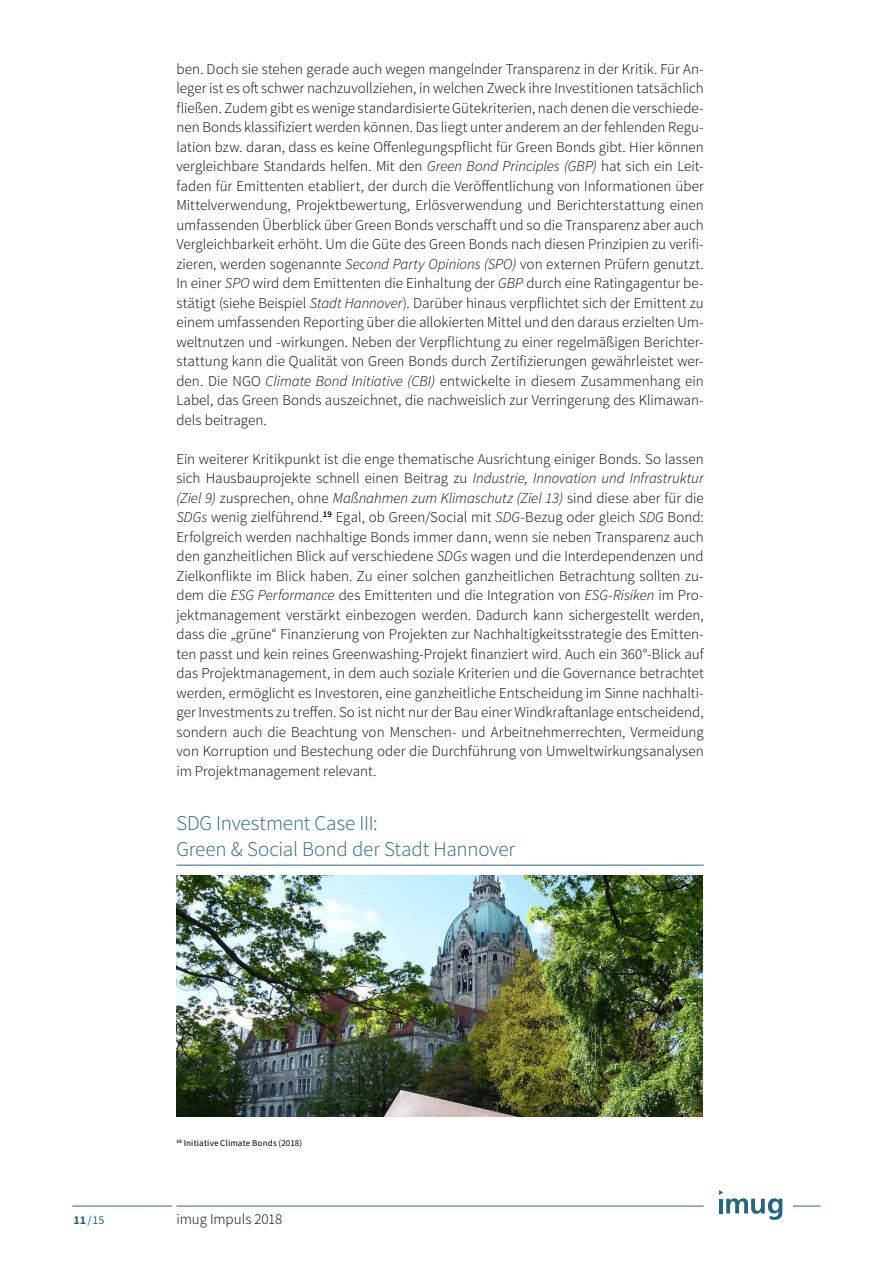
<style>
.page{position:relative;width:893px;height:1263px;background:#fff}
.page>*{position:absolute;margin:0;border:0;box-sizing:border-box;transform-origin:0 0}
.t1{font:300 21px/25.2px "Source Sans Pro";letter-spacing:-.005em;color:#246681}
.t2{font:300 15px/19.5px "Source Sans Pro";color:#000;text-align:justify}
.t3{font:12px "Source Sans Pro";color:#246681}
.t4{font:9px "Source Sans Pro";letter-spacing:.015em;color:#000}
.s1{font-style:italic}
.s2{font-weight:700}
</style>
<div class="page">
<svg style="left:719px;top:1190px;width:63px;height:30px"></svg>
<hr style="left:176px;top:1206px;width:528px;height:1px;background:#246681">
<hr style="left:72px;top:1206px;width:100px;height:1px;background:#246681">
<svg style="left:793px;top:1206px;width:28px;height:1px"></svg>
<img style="left:176px;top:875px;width:526px;height:242px">
<hr style="left:176px;top:865px;width:528px;height:1px;background:#246681">
<p class="t2" style="left:176px;top:59px;width:529px">ben. Doch sie stehen gerade auch wegen mangelnder Transparenz in der Kritik. Für An&shy;leger ist es oft schwer nachzuvollziehen, in welchen Zweck ihre Investitionen tatsächlich fließen. Zudem gibt es wenige standardisierte Gütekriterien, nach denen die verschiede&shy;nen Bonds klassifiziert werden können. Das liegt unter anderem an der fehlenden Regu&shy;lation bzw. daran, dass es keine Offenlegungspflicht für Green Bonds gibt. Hier können vergleichbare Standards helfen. Mit den <span class="s1">Green Bond Principles (GBP)</span> hat sich ein Leit&shy;faden für Emittenten etabliert, der durch die Veröffentlichung von Informationen über Mittelverwendung, Projektbewertung, Erlösverwendung und Berichterstattung einen umfassenden Überblick über Green Bonds verschafft und so die Transparenz aber auch Vergleichbarkeit erhöht. Um die Güte des Green Bonds nach diesen Prinzipien zu verifi&shy;zieren, werden sogenannte <span class="s1">Second Party Opinions (SPO)</span> von externen Prüfern genutzt.<br>In einer <span class="s1">SPO</span> wird dem Emittenten die Einhaltung der <span class="s1">GBP</span> durch eine Ratingagentur be&shy;stätigt (siehe Beispiel <span class="s1">Stadt Hannover</span>). Darüber hinaus verpflichtet sich der Emittent zu einem umfassenden Reporting über die allokierten Mittel und den daraus erzielten Um&shy;weltnutzen und -wirkungen. Neben der Verpflichtung zu einer regelmäßigen Berichter&shy;stattung kann die Qualität von Green Bonds durch Zertifizierungen gewährleistet wer&shy;den. Die NGO <span class="s1">Climate Bond Initiative (CBI)</span> entwickelte in diesem Zusammenhang ein Label, das Green Bonds auszeichnet, die nachweislich zur Verringerung des Klimawan&shy;dels beitragen.</p>
<p class="t2" style="left:176px;top:449px;width:529px">Ein weiterer Kritikpunkt ist die enge thematische Ausrichtung einiger Bonds. So lassen sich Hausbauprojekte schnell einen Beitrag zu <span class="s1">Industrie, Innovation und Infrastruktur (Ziel 9)</span> zusprechen, ohne <span class="s1">Maßnahmen zum Klimaschutz (Ziel 13)</span> sind diese aber für die <span class="s1">SDGs</span> wenig zielführend.<sup>19</sup> Egal, ob Green/Social mit <span class="s1">SDG</span>-Bezug oder gleich <span class="s1">SDG</span> Bond:<br>Erfolgreich werden nachhaltige Bonds immer dann, wenn sie neben Transparenz auch den ganzheitlichen Blick auf verschiedene <span class="s1">SDGs</span> wagen und die Interdependenzen und Zielkonflikte im Blick haben. Zu einer solchen ganzheitlichen Betrachtung sollten zu&shy;dem die <span class="s1">ESG Performance</span> des Emittenten und die Integration von <span class="s1">ESG-Risiken</span> im Pro&shy;jektmanagement verstärkt einbezogen werden. Dadurch kann sichergestellt werden, dass die „grüne“ Finanzierung von Projekten zur Nachhaltigkeitsstrategie des Emitten&shy;ten passt und kein reines Greenwashing-Projekt finanziert wird. Auch ein 360°-Blick auf das Projektmanagement, in dem auch soziale Kriterien und die Governance betrachtet werden, ermöglicht es Investoren, eine ganzheitliche Entscheidung im Sinne nachhalti&shy;ger Investments zu treffen. So ist nicht nur der Bau einer Windkraftanlage entscheidend, sondern auch die Beachtung von Menschen- und Arbeitnehmerrechten, Vermeidung von Korruption und Bestechung oder die Durchführung von Umweltwirkungsanalysen im Projektmanagement relevant.</p>
<h1 class="t1" style="left:176px;top:811px;width:340px">SDG Investment Case III:<br>Green &amp; Social Bond der Stadt Hannover</h1>
<p class="t4" style="left:176px;top:1137px;width:127px"><sup>19</sup> Initiative Climate Bonds (2018)</p>
<p class="t3" style="left:73px;top:1213px;width:33px"><span class="s2">11</span>/15</p>
<p class="t2" style="left:176px;top:1209px;width:107px">imug Impuls 2018</p>
</div>
